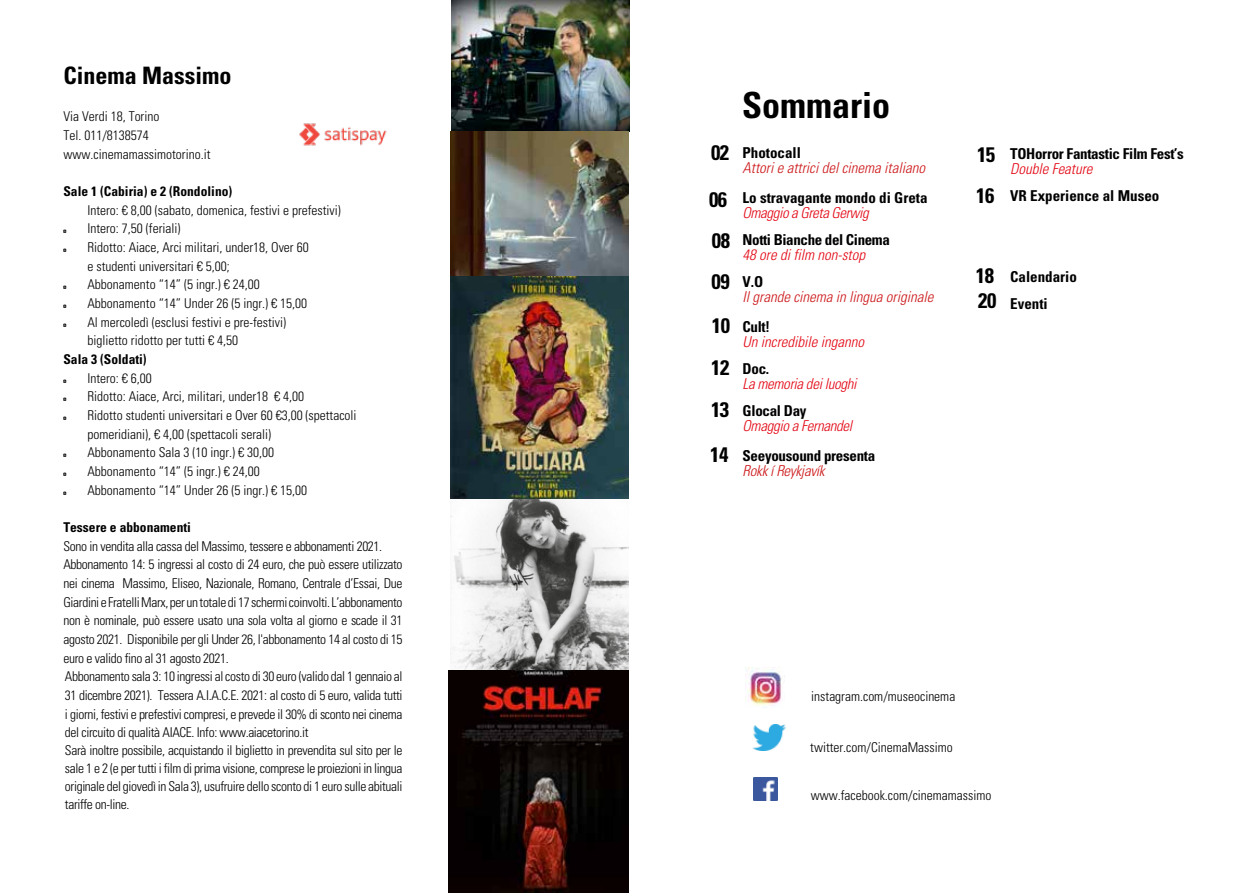
<style>
.page{position:relative;width:1259px;height:893px;background:#fff}
.page>*{position:absolute;margin:0;border:0;box-sizing:border-box;transform-origin:0 0}
.t1{font:700 condensed 36px "Univers";color:#000}
.t2{font:700 condensed 24px "Univers";color:#000}
.t3{font:700 condensed 21px/25px "Univers";letter-spacing:-.02em;color:#000}
.t4{font:700 condensed 15px "Univers";letter-spacing:-.02em;color:#000}
.t5{font:700 condensed 15px/27px "Univers";color:#000}
.t6{font:italic 300 condensed 15px "Univers";color:#cd1719}
.t7{font:italic 300 condensed 15px "Univers";letter-spacing:-.02em;color:#e30613}
.t8{font:italic 300 condensed 15px "Univers";color:#e30613}
.t9{font:italic 300 condensed 15px "Univers";letter-spacing:-.02em;color:#cd1719}
.t10{font:300 condensed 13.5px/18.5px "Univers";letter-spacing:-.025em;color:#000}
.t11{font:300 condensed 13.5px/18.6px "Univers";color:#000}
.t12{font:700 condensed 13.5px "Univers";color:#000}
</style>
<div class="page">
<img style="left:451px;top:0;width:178px;height:670px">
<img style="left:752px;top:724px;width:34px;height:26px">
<img style="left:753px;top:777px;width:24px;height:24px">
<img style="left:745px;top:667px;width:37px;height:39px">
<img style="left:299px;top:123px;width:88px;height:23px">
<img style="left:448px;top:670px;width:180px;height:223px">
<h2 class="t2" style="left:63px;top:61px;width:169px">Cinema Massimo</h2>
<p class="t11" style="left:63px;top:107px;width:148px">Via Verdi 18, Torino<br>Tel. 011/8138574 www.cinemamassimotorino.it</p>
<p class="t12" style="left:63px;top:183px;width:170px">Sale 1 (Cabiria) e 2 (Rondolino)</p>
<p class="t11" style="left:87px;top:201px;width:255px">Intero: € 8,00 (sabato, domenica, festivi e prefestivi)</p>
<p class="t11" style="left:63px;top:219px;width:118px">✔ Intero: 7,50 (feriali)</p>
<p class="t11" style="left:87px;top:238px;width:223px;text-indent:-24px">✔ Ridotto: Aiace, Arci militari, under18, Over 60 e studenti universitari € 5,00;</p>
<p class="t11" style="left:63px;top:275px;width:198px">✔ Abbonamento “14” (5 ingr.) € 24,00</p>
<p class="t11" style="left:63px;top:294px;width:245px">✔ Abbonamento “14” Under 26 (5 ingr.) € 15,00</p>
<p class="t11" style="left:87px;top:313px;width:200px;text-indent:-24px">✔ Al mercoledì (esclusi festivi e pre-festivi) biglietto ridotto per tutti € 4,50</p>
<p class="t12" style="left:63px;top:351px;width:85px">Sala 3 (Soldati)</p>
<p class="t11" style="left:63px;top:369px;width:90px">✔ Intero: € 6,00</p>
<p class="t11" style="left:63px;top:387px;width:242px">✔ Ridotto: Aiace, Arci, militari, under18 € 4,00</p>
<p class="t11" style="left:87px;top:406px;width:271px;text-indent:-24px">✔ Ridotto studenti universitari e Over 60 €3,00 (spettacoli pomeridiani), € 4,00 (spettacoli serali)</p>
<p class="t11" style="left:63px;top:443px;width:212px">✔ Abbonamento Sala 3 (10 ingr.) € 30,00</p>
<p class="t11" style="left:63px;top:462px;width:198px">✔ Abbonamento “14” (5 ingr.) € 24,00</p>
<p class="t11" style="left:63px;top:481px;width:245px">✔ Abbonamento “14” Under 26 (5 ingr.) € 15,00</p>
<p class="t12" style="left:63px;top:519px;width:129px">Tessere e abbonamenti</p>
<p class="t10" style="left:63px;top:537px;width:341px">Sono in vendita alla cassa del Massimo, tessere e abbonamenti 2021.<br>Abbonamento 14: 5 ingressi al costo di 24 euro, che può essere utilizzato nei cinema Massimo, Eliseo, Nazionale, Romano, Centrale d’Essai, Due Giardini e Fratelli Marx, per un totale di 17 schermi coinvolti. L’abbonamento non è nominale, può essere usato una sola volta al giorno e scade il 31 agosto 2021. Disponibile per gli Under 26, l'abbonamento 14 al costo di 15 euro e valido fino al 31 agosto 2021.<br>Abbonamento sala 3: 10 ingressi al costo di 30 euro (valido dal 1 gennaio al 31 dicembre 2021). Tessera A.I.A.C.E. 2021: al costo di 5 euro, valida tutti i giorni, festivi e prefestivi compresi, e prevede il 30% di sconto nei cinema del circuito di qualità AIACE. Info: www.aiacetorino.it<br>Sarà inoltre possibile, acquistando il biglietto in prevendita sul sito per le sale 1 e 2 (e per tutti i film di prima visione, comprese le proiezioni in lingua originale del giovedì in Sala 3), usufruire dello sconto di 1 euro sulle abituali tariffe on-line.</p>
<h1 class="t1" style="left:742px;top:83px;width:149px">Sommario</h1>
<p class="t5" style="left:742px;top:139px;width:60px">Photocall</p>
<p class="t6" style="left:742px;top:159px;width:184px">Attori e attrici del cinema italiano</p>
<p class="t5" style="left:742px;top:184px;width:186px">Lo stravagante mondo di Greta</p>
<p class="t7" style="left:742px;top:204px;width:128px">Omaggio a Greta Gerwig</p>
<p class="t4" style="left:742px;top:231px;width:149px">Notti Bianche del Cinema</p>
<p class="t8" style="left:742px;top:246px;width:124px">48 ore di film non-stop</p>
<p class="t4" style="left:742px;top:273px;width:22px">V.O</p>
<p class="t6" style="left:742px;top:288px;width:192px">Il grande cinema in lingua originale</p>
<p class="t4" style="left:742px;top:318px;width:29px">Cult!</p>
<p class="t8" style="left:742px;top:333px;width:123px">Un incredibile inganno</p>
<p class="t4" style="left:742px;top:360px;width:28px">Doc.</p>
<p class="t7" style="left:742px;top:375px;width:115px">La memoria dei luoghi</p>
<p class="t4" style="left:742px;top:402px;width:65px">Glocal Day</p>
<p class="t7" style="left:742px;top:417px;width:111px">Omaggio a Fernandel</p>
<p class="t4" style="left:742px;top:447px;width:134px">Seeyousound presenta</p>
<p class="t9" style="left:742px;top:462px;width:84px">Rokk í Reykjavík</p>
<h3 class="t3" style="left:711px;top:140px;width:20px">02</h3>
<h3 class="t3" style="left:709px;top:187px;width:20px">06</h3>
<h3 class="t3" style="left:976px;top:134px;width:21px;line-height:41.4px">15<br>16</h3>
<h3 class="t3" style="left:712px;top:228px;width:20px">08</h3>
<h3 class="t3" style="left:711px;top:269px;width:20px">09</h3>
<h3 class="t3" style="left:976px;top:263px;width:22px">18<br>20</h3>
<h3 class="t3" style="left:711px;top:305px;width:20px;line-height:41.8px">10<br>12</h3>
<h3 class="t3" style="left:711px;top:397px;width:20px">13</h3>
<h3 class="t3" style="left:710px;top:442px;width:20px">14</h3>
<p class="t4" style="left:1010px;top:144px;width:175px">TOHorror Fantastic Film Fest’s</p>
<p class="t8" style="left:1010px;top:159px;width:84px">Double Feature</p>
<p class="t5" style="left:1010px;top:182px;width:151px">VR Experience al Museo</p>
<p class="t5" style="left:1010px;top:263px;width:68px">Calendario<br>Eventi</p>
<p class="t11" style="left:811px;top:687px;width:145px">instagram.com/museocinema</p>
<p class="t11" style="left:810px;top:737px;width:144px">twitter.com/CinemaMassimo</p>
<p class="t11" style="left:810px;top:785px;width:182px">www.facebook.com/cinemamassimo</p>
</div>
